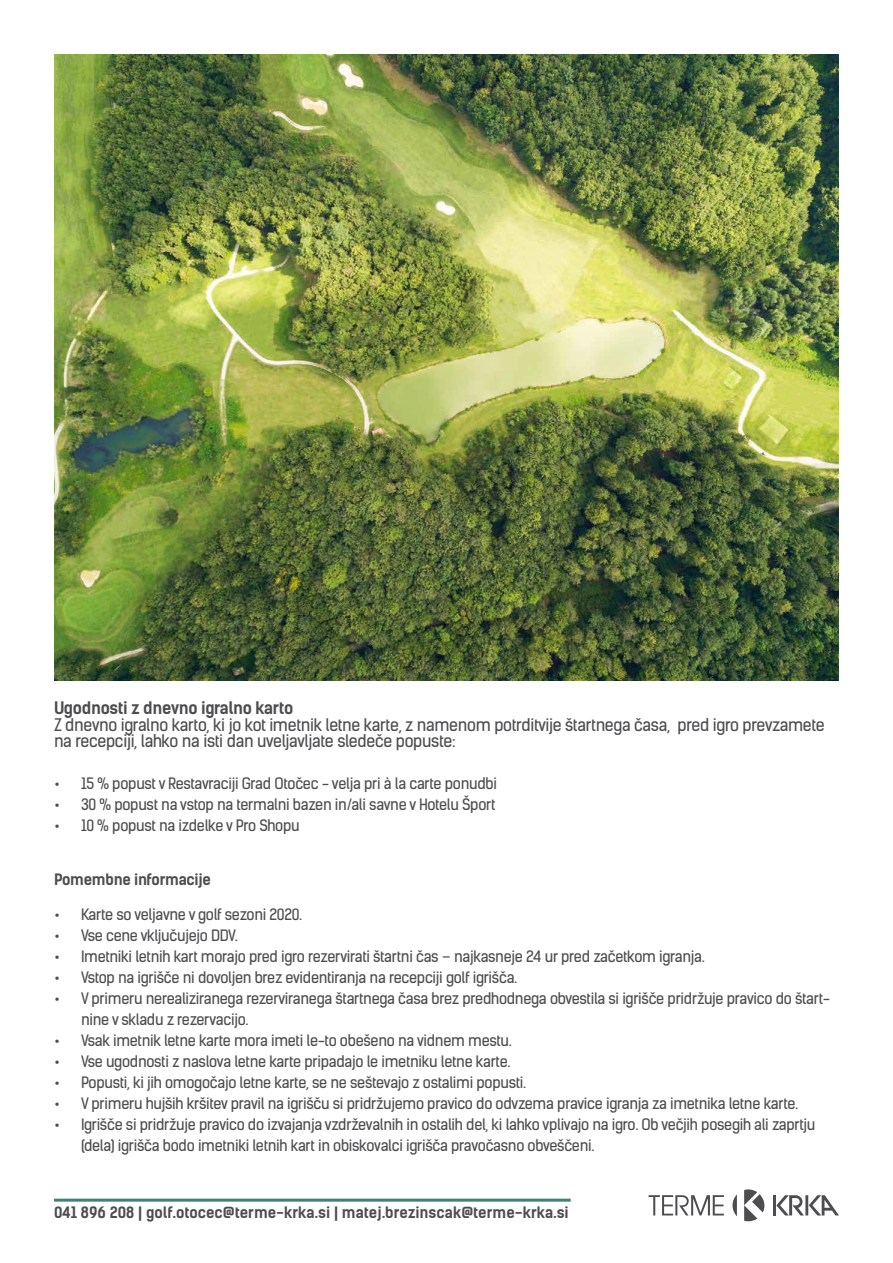
<style>
.page{position:relative;width:893px;height:1263px;background:#fff}
.page>*{position:absolute;margin:0;border:0;box-sizing:border-box;transform-origin:0 0}
.t1{font:16.5px/16.5px "Kelson Sans";letter-spacing:-.02em;color:#4d4d4f}
.t2{font:700 16.5px "Kelson Sans";letter-spacing:-.02em;color:#4d4d4f}
.t3{font:15px/21px "Kelson Sans";letter-spacing:-.02em;color:#4d4d4f}
.t4{font:700 15px "Kelson Sans";color:#4d4d4f}
.t5{font:700 15px "Kelson Sans";letter-spacing:-.02em;color:#4d4d4f}
</style>
<div class="page">
<img style="left:54px;top:54px;width:785px;height:627px">
<hr style="left:54px;top:1199px;width:517px;height:3px;background:#3c8476">
<svg style="left:732px;top:1194px;width:5px;height:22px"></svg>
<svg style="left:744px;top:1189px;width:20px;height:32px"></svg>
<hr style="left:773px;top:1195px;width:3px;height:20px;background:#4d4d4f">
<svg style="left:776px;top:1195px;width:63px;height:20px"></svg>
<hr style="left:805px;top:1195px;width:3px;height:20px;background:#4d4d4f">
<svg style="left:649px;top:1195px;width:75px;height:20px"></svg>
<p class="t2" style="left:54px;top:698px;width:241px">Ugodnosti z dnevno igralno karto</p>
<p class="t1" style="left:54px;top:716px;width:772px">Z dnevno igralno karto, ki jo kot imetnik letne karte, z namenom potrditvije štartnega časa, pred igro prevzamete na recepciji, lahko na isti dan uveljavljate sledeče popuste:</p>
<p class="t3" style="left:54px;top:773px;width:445px">• 15 % popust v Restavraciji Grad Otočec - velja pri à la carte ponudbi</p>
<p class="t3" style="left:54px;top:794px;width:443px">• 30 % popust na vstop na termalni bazen in/ali savne v Hotelu Šport</p>
<p class="t3" style="left:54px;top:815px;width:247px">• 10 % popust na izdelke v Pro Shopu</p>
<p class="t5" style="left:54px;top:870px;width:158px">Pomembne informacije</p>
<p class="t3" style="left:54px;top:903px;width:250px">• Karte so veljavne v golf sezoni 2020.</p>
<p class="t3" style="left:54px;top:924px;width:185px">• Vse cene vključujejo DDV.</p>
<p class="t3" style="left:54px;top:945px;width:652px">• Imetniki letnih kart morajo pred igro rezervirati štartni čas – najkasneje 24 ur pred začetkom igranja.</p>
<p class="t3" style="left:54px;top:966px;width:465px">• Vstop na igrišče ni dovoljen brez evidentiranja na recepciji golf igrišča.</p>
<p class="t3" style="left:81px;top:987px;width:751px;text-indent:-27px">• V primeru nerealiziranega rezerviranega štartnega časa brez predhodnega obvestila si igrišče pridržuje pravico do štart&shy;nine v skladu z rezervacijo.</p>
<p class="t3" style="left:54px;top:1029px;width:459px">• Vsak imetnik letne karte mora imeti le-to obešeno na vidnem mestu.</p>
<p class="t3" style="left:54px;top:1050px;width:458px">• Vse ugodnosti z naslova letne karte pripadajo le imetniku letne karte.</p>
<p class="t3" style="left:54px;top:1071px;width:474px">• Popusti, ki jih omogočajo letne karte, se ne seštevajo z ostalimi popusti.</p>
<p class="t3" style="left:54px;top:1092px;width:746px">• V primeru hujših kršitev pravil na igrišču si pridržujemo pravico do odvzema pravice igranja za imetnika letne karte.</p>
<p class="t3" style="left:81px;top:1113px;width:736px;text-indent:-27px">• Igrišče si pridržuje pravico do izvajanja vzdrževalnih in ostalih del, ki lahko vplivajo na igro. Ob večjih posegih ali zaprtju (dela) igrišča bodo imetniki letnih kart in obiskovalci igrišča pravočasno obveščeni.</p>
<p class="t4" style="left:54px;top:1203px;width:516px">041 896 208 | golf.otocec@terme-krka.si | matej.brezinscak@terme-krka.si</p>
</div>
